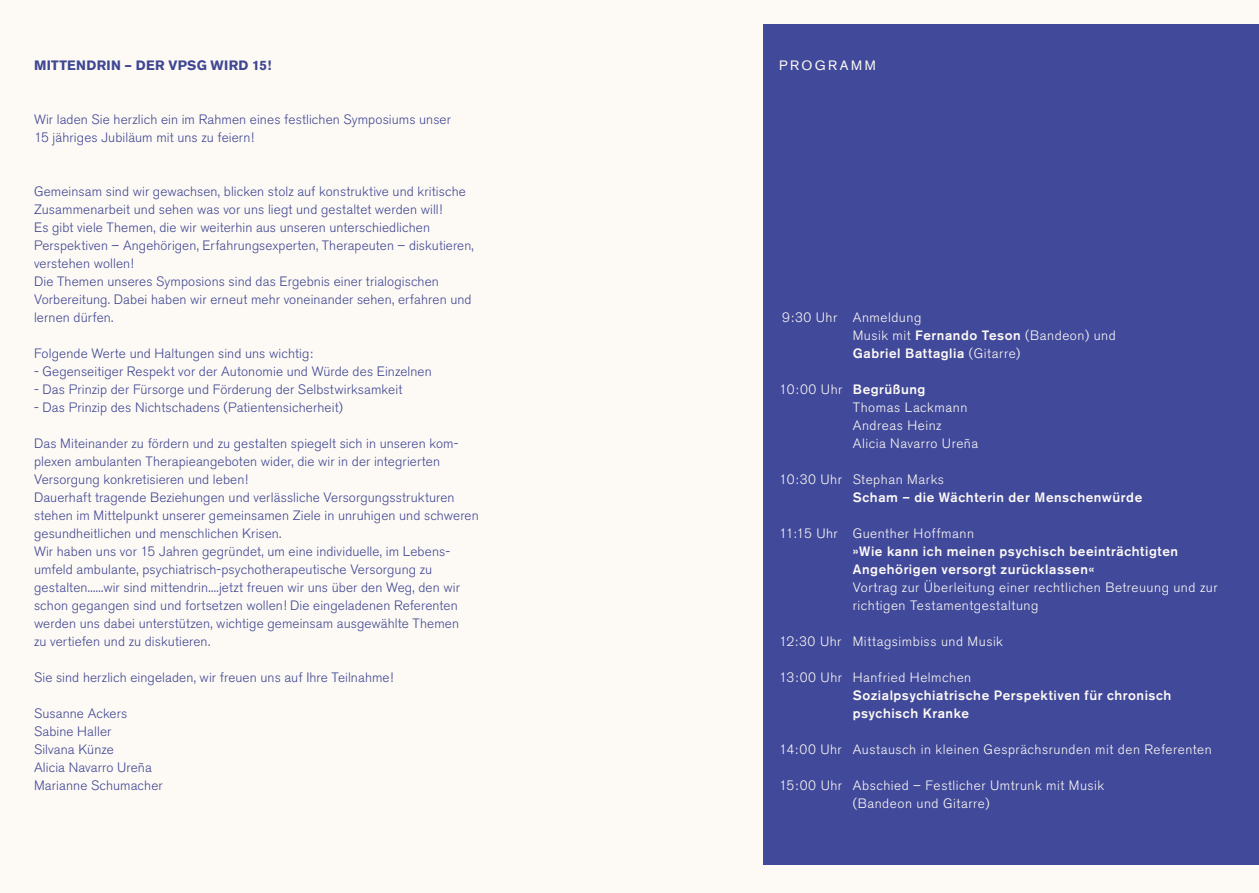
<style>
.page{position:relative;width:1259px;height:893px;background:#fdfaf5}
.page>*{position:absolute;margin:0;border:0;box-sizing:border-box;transform-origin:0 0}
.t1{font:300 13.5px/18px "Akzidenz Grotesk BE";letter-spacing:.01em;color:#41499a}
.t2{font:300 13.5px/18px "Akzidenz Grotesk BE";letter-spacing:.04em;color:#fdfaf5}
.t3{font:500 13.5px/18px "Akzidenz Grotesk BE";letter-spacing:.04em;color:#fdfaf5}
.t4{font:700 13.5px "Akzidenz Grotesk BE";letter-spacing:.025em;color:#41499a}
.t5{font:13.5px "Akzidenz Grotesk BE";letter-spacing:.18em;color:#fdfaf5}
.s1{font-weight:500}
</style>
<div class="page">
<div style="left:763px;top:24px;width:496px;height:841px;background:#41499a"></div>
<p class="t4" style="left:34px;top:58px;width:239px">MITTENDRIN – DER VPSG WIRD 15!</p>
<p class="t1" style="left:34px;top:111px;width:418px">Wir laden Sie herzlich ein im Rahmen eines festlichen Symposiums unser<br>15 jähriges Jubiläum mit uns zu feiern!</p>
<p class="t1" style="left:34px;top:183px;width:441px">Gemeinsam sind wir gewachsen, blicken stolz auf konstruktive und kritische Zusammenarbeit und sehen was vor uns liegt und gestaltet werden will!<br>Es gibt viele Themen, die wir weiterhin aus unseren unterschiedlichen Perspektiven – Angehörigen, Erfahrungsexperten, Therapeuten – diskutieren, verstehen wollen!<br>Die Themen unseres Symposions sind das Ergebnis einer trialogischen Vorbereitung. Dabei haben wir erneut mehr voneinander sehen, erfahren und lernen dürfen.</p>
<p class="t1" style="left:34px;top:345px;width:280px">Folgende Werte und Haltungen sind uns wichtig:</p>
<p class="t1" style="left:34px;top:363px;width:399px">- Gegenseitiger Respekt vor der Autonomie und Würde des Einzelnen</p>
<p class="t1" style="left:34px;top:381px;width:370px">- Das Prinzip der Fürsorge und Förderung der Selbstwirksamkeit</p>
<p class="t1" style="left:34px;top:399px;width:310px">- Das Prinzip des Nichtschadens (Patientensicherheit)</p>
<p class="t1" style="left:34px;top:435px;width:446px">Das Miteinander zu fördern und zu gestalten spiegelt sich in unseren kom&shy;plexen ambulanten Therapieangeboten wider, die wir in der integrierten Versorgung konkretisieren und leben!<br>Dauerhaft tragende Beziehungen und verlässliche Versorgungsstrukturen stehen im Mittelpunkt unserer gemeinsamen Ziele in unruhigen und schweren gesundheitlichen und menschlichen Krisen.<br>Wir haben uns vor 15 Jahren gegründet, um eine individuelle, im Lebens&shy;umfeld ambulante, psychiatrisch-psychotherapeutische Versorgung zu gestalten......wir sind mittendrin....jetzt freuen wir uns über den Weg, den wir schon gegangen sind und fortsetzen wollen! Die eingeladenen Referenten werden uns dabei unterstützen, wichtige gemeinsam ausgewählte Themen<br>zu vertiefen und zu diskutieren.</p>
<p class="t1" style="left:34px;top:669px;width:361px">Sie sind herzlich eingeladen, wir freuen uns auf Ihre Teilnahme!</p>
<p class="t1" style="left:34px;top:705px;width:130px">Susanne Ackers<br>Sabine Haller<br>Silvana Künze<br>Alicia Navarro Ureña<br>Marianne Schumacher</p>
<p class="t5" style="left:779px;top:57px;width:98px">PROGRAMM</p>
<p class="t2" style="left:852px;top:309px;width:265px;text-indent:-71px">9:30 Uhr Anmeldung<br>Musik mit <span class="s1">Fernando Teson</span> (Bandeon) und<br><span class="s1">Gabriel Battaglia</span> (Gitarre)</p>
<p class="t2" style="left:852px;top:381px;width:127px;text-indent:-74px">10:00 Uhr <span class="s1">Begrüßung<br></span>Thomas Lackmann<br>Andreas Heinz<br>Alicia Navarro Ureña</p>
<p class="t2" style="left:779px;top:471px;width:166px">10:30 Uhr Stephan Marks</p>
<p class="t3" style="left:852px;top:488px;width:291px">Scham – die Wächterin der Menschenwürde</p>
<p class="t2" style="left:779px;top:525px;width:196px">11:15 Uhr Guenther Hoffmann</p>
<p class="t3" style="left:852px;top:542px;width:327px">»Wie kann ich meinen psychisch beeinträchtigten<br>Angehörigen versorgt zurücklassen«</p>
<p class="t2" style="left:852px;top:579px;width:366px">Vortrag zur Überleitung einer rechtlichen Betreuung und zur richtigen Testamentgestaltung</p>
<p class="t2" style="left:779px;top:633px;width:225px">12:30 Uhr Mittagsimbiss und Musik</p>
<p class="t2" style="left:779px;top:669px;width:194px">13:00 Uhr Hanfried Helmchen</p>
<p class="t3" style="left:852px;top:686px;width:320px">Sozialpsychiatrische Perspektiven für chronisch psychisch Kranke</p>
<p class="t2" style="left:779px;top:741px;width:434px">14:00 Uhr Austausch in kleinen Gesprächsrunden mit den Referenten</p>
<p class="t2" style="left:852px;top:777px;width:253px;text-indent:-73px">15:00 Uhr Abschied – Festlicher Umtrunk mit Musik (Bandeon und Gitarre)</p>
</div>
